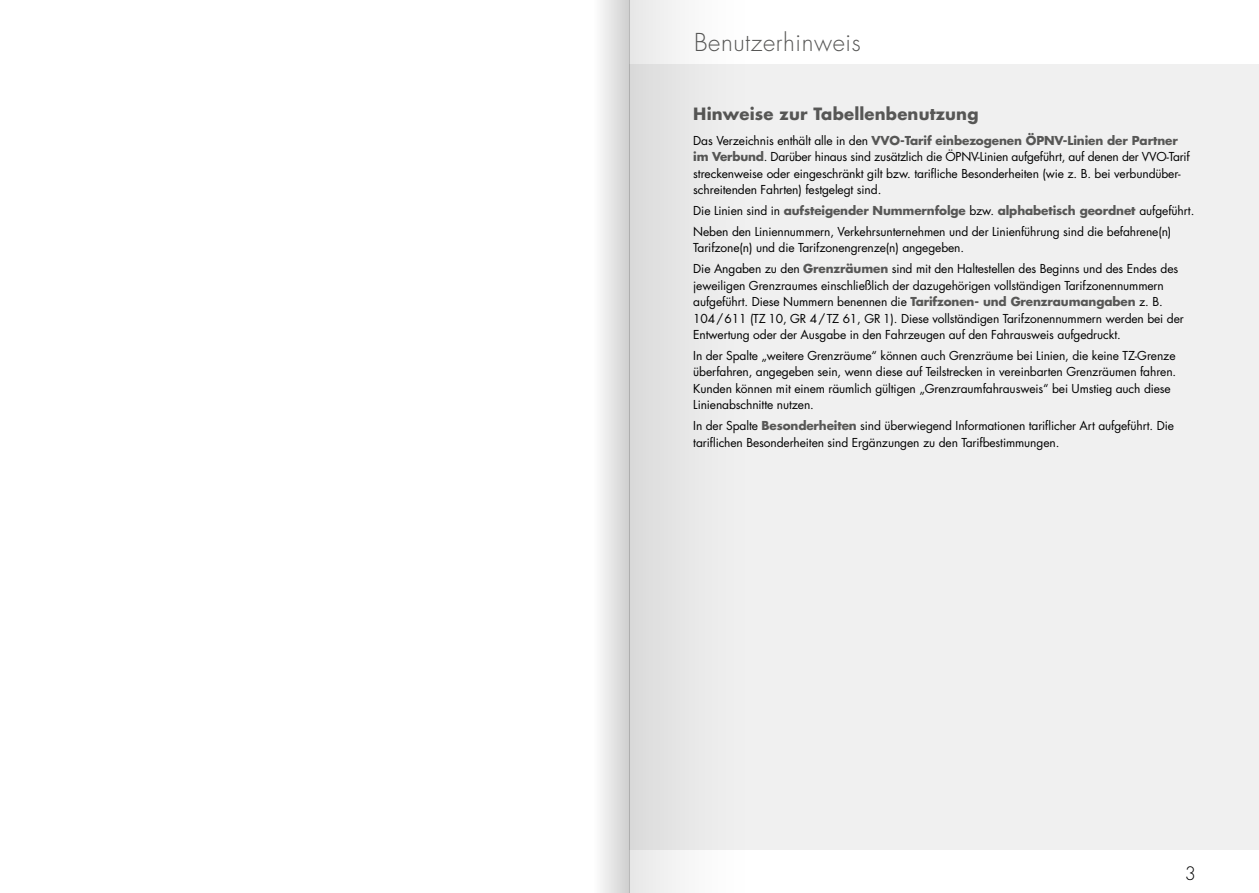
<style>
.page{position:relative;width:1259px;height:893px;background:#fff}
.page>*{position:absolute;margin:0;border:0;box-sizing:border-box;transform-origin:0 0}
.t1{font:300 24px "Futura Std";letter-spacing:.025em;color:#575756}
.t2{font:300 18px "Futura Std";color:#000}
.t3{font:700 16.5px "Futura Std";letter-spacing:.01em;color:#575756}
.t4{font:12px/16.5px "Futura Std";letter-spacing:-.01em;color:#000}
.s1{font-weight:700;color:#575756}
</style>
<div class="page">
<div style="left:629px;top:0;width:630px;height:850px;background:#f0f0f0"></div>
<div style="left:629px;top:0;width:630px;height:64px;background:#fff"></div>
<svg style="left:629px;top:0;width:51px;height:893px;fill:#e0e0e0"></svg>
<div style="left:574px;top:0;width:55px;height:893px;background:linear-gradient(to right,#fff,#d5d5d5)"></div>
<h1 class="t1" style="left:694px;top:28px;width:168px">Benutzerhinweis</h1>
<h3 class="t3" style="left:693px;top:103px;width:287px">Hinweise zur Tabellenbenutzung</h3>
<p class="t4" style="left:693px;top:132px;width:498px">Das Verzeichnis enthält alle in den <span class="s1">VVO-Tarif einbezogenen ÖPNV-Linien der Partner im Verbund</span>. Darüber hinaus sind zusätzlich die ÖPNV-Linien aufgeführt, auf denen der VVO-Tarif streckenweise oder eingeschränkt gilt bzw. tarifliche Besonderheiten (wie z. B. bei verbundüber&shy;schreitenden Fahrten) festgelegt sind.</p>
<p class="t4" style="left:693px;top:201px;width:502px;line-height:20.7px">Die Linien sind in <span class="s1">aufsteigender Nummernfolge</span> bzw. <span class="s1">alphabetisch geordnet</span> aufgeführt.<br>Neben den Liniennummern, Verkehrsunternehmen und der Linienführung sind die befahrene(n)</p>
<p class="t4" style="left:693px;top:238px;width:486px;line-height:20.7px">Tarifzone(n) und die Tarifzonengrenze(n) angegeben.<br>Die Angaben zu den <span class="s1">Grenzräumen</span> sind mit den Haltestellen des Beginns und des Endes des</p>
<p class="t4" style="left:693px;top:277px;width:492px">jeweiligen Grenzraumes einschließlich der dazugehörigen vollständigen Tarifzonennummern aufgeführt. Diese Nummern benennen die <span class="s1">Tarifzonen- und Grenzraumangaben</span> z. B.<br>104/611 (TZ 10, GR 4/TZ 61, GR 1). Diese vollständigen Tarifzonennummern werden bei der Entwertung oder der Ausgabe in den Fahrzeugen auf den Fahrausweis aufgedruckt.</p>
<p class="t4" style="left:693px;top:347px;width:484px">In der Spalte „weitere Grenzräume“ können auch Grenzräume bei Linien, die keine TZ-Grenze überfahren, angegeben sein, wenn diese auf Teilstrecken in vereinbarten Grenzräumen fahren.<br>Kunden können mit einem räumlich gültigen „Grenzraumfahrausweis“ bei Umstieg auch diese Linienabschnitte nutzen.</p>
<p class="t4" style="left:693px;top:418px;width:482px">In der Spalte <span class="s1">Besonderheiten</span> sind überwiegend Informationen tariflicher Art aufgeführt. Die tariflichen Besonderheiten sind Ergänzungen zu den Tarifbestimmungen.</p>
<h2 class="t2" style="left:1184px;top:863px;width:13px">3</h2>
</div>
